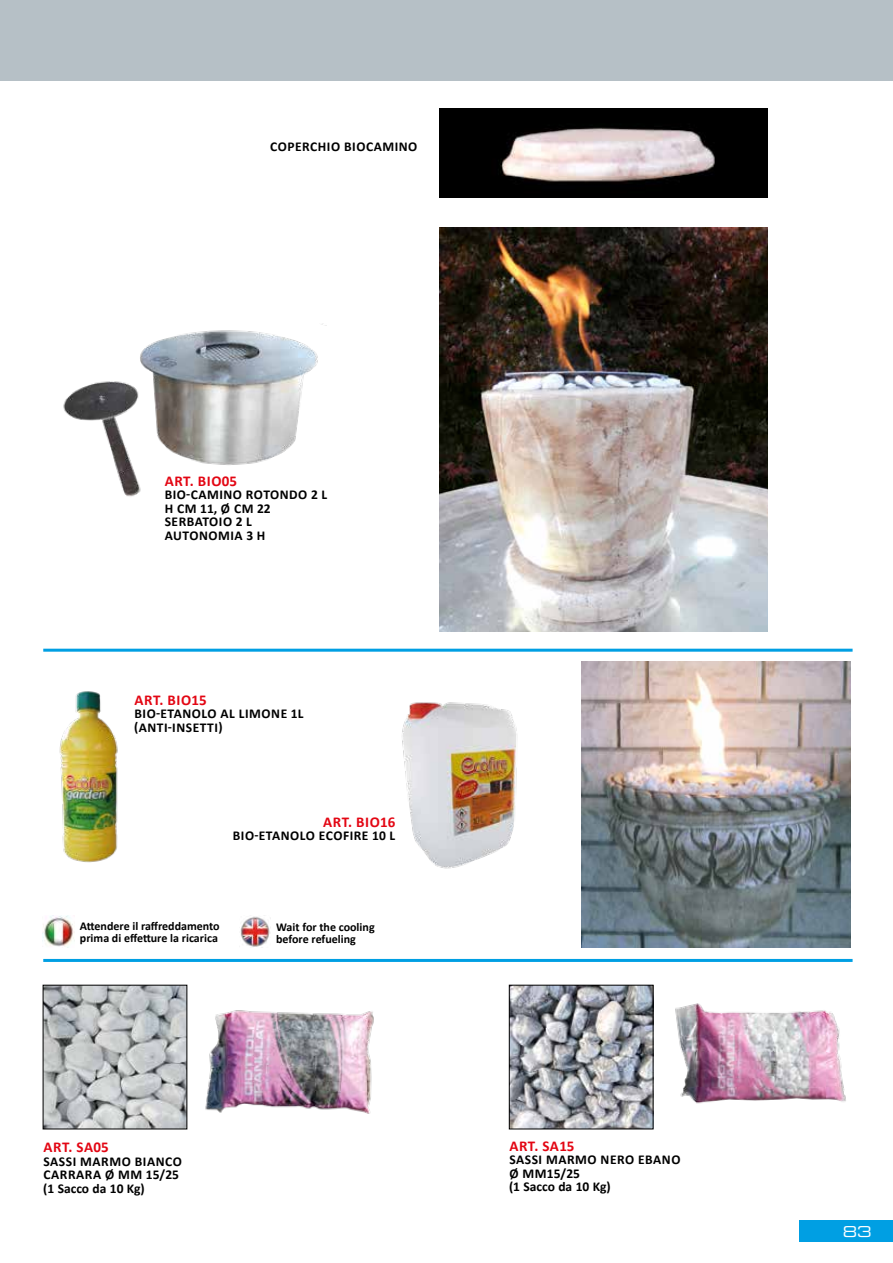
<style>
.page{position:relative;width:893px;height:1263px;background:#fff}
.page>*{position:absolute;margin:0;border:0;box-sizing:border-box;transform-origin:0 0}
.t1{font:700 15px "Calibri";letter-spacing:.03em;color:#e30613}
.t2{font:15px "Eurostile Extended Two";color:#fff}
.t3{font:700 13.5px/13.5px "Calibri";letter-spacing:.04em;color:#000}
.t4{font:700 12px/12px "Calibri";color:#000}
</style>
<div class="page">
<img style="left:439px;top:228px;width:328px;height:404px">
<div style="left:0;top:0;width:893px;height:81px;background:#b6c0c6"></div>
<div style="left:799px;top:1220px;width:94px;height:22px;background:#009fe3"></div>
<img style="left:63px;top:324px;width:263px;height:173px">
<img style="left:439px;top:108px;width:328px;height:89px">
<hr style="left:43px;top:649px;width:810px;height:3px;background:#009fe3">
<hr style="left:43px;top:959px;width:810px;height:3px;background:#009fe3">
<img style="left:45px;top:987px;width:140px;height:140px">
<img style="left:511px;top:987px;width:140px;height:140px">
<div style="left:509px;top:985px;width:144px;height:144px;border:1px solid #000"></div>
<img style="left:205px;top:1010px;width:169px;height:104px">
<img style="left:675px;top:1003px;width:171px;height:101px">
<img style="left:581px;top:662px;width:269px;height:285px">
<img style="left:59px;top:691px;width:59px;height:172px">
<img style="left:402px;top:702px;width:115px;height:167px">
<img style="left:43px;top:916px;width:31px;height:31px">
<img style="left:240px;top:916px;width:31px;height:31px">
<p class="t3" style="left:270px;top:139px;width:149px">COPERCHIO BIOCAMINO</p>
<p class="t1" style="left:165px;top:471px;width:74px">ART. BIO05</p>
<p class="t3" style="left:165px;top:487px;width:164px">BIO-CAMINO ROTONDO 2 L<br>H CM 11, Ø CM 22<br>SERBATOIO 2 L<br>AUTONOMIA 3 H</p>
<p class="t1" style="left:135px;top:690px;width:74px">ART. BIO15</p>
<p class="t3" style="left:134px;top:706px;width:171px">BIO-ETANOLO AL LIMONE 1L (ANTI-INSETTI)</p>
<p class="t1" style="left:323px;top:812px;width:74px">ART. BIO16</p>
<p class="t3" style="left:233px;top:828px;width:164px">BIO-ETANOLO ECOFIRE 10 L</p>
<p class="t4" style="left:80px;top:919px;width:141px">Attendere il raffreddamento prima di effetture la ricarica</p>
<p class="t4" style="left:276px;top:921px;width:100px">Wait for the cooling before refueling</p>
<p class="t1" style="left:44px;top:1138px;width:67px">ART. SA05</p>
<p class="t3" style="left:43px;top:1154px;width:140px">SASSI MARMO BIANCO<br>CARRARA Ø MM 15/25 (1 Sacco da 10 Kg)</p>
<p class="t1" style="left:509px;top:1136px;width:67px">ART. SA15</p>
<p class="t3" style="left:509px;top:1152px;width:173px">SASSI MARMO NERO EBANO<br>Ø MM15/25<br>(1 Sacco da 10 Kg)</p>
<p class="t2" style="left:843px;top:1221px;width:30px">83</p>
</div>
